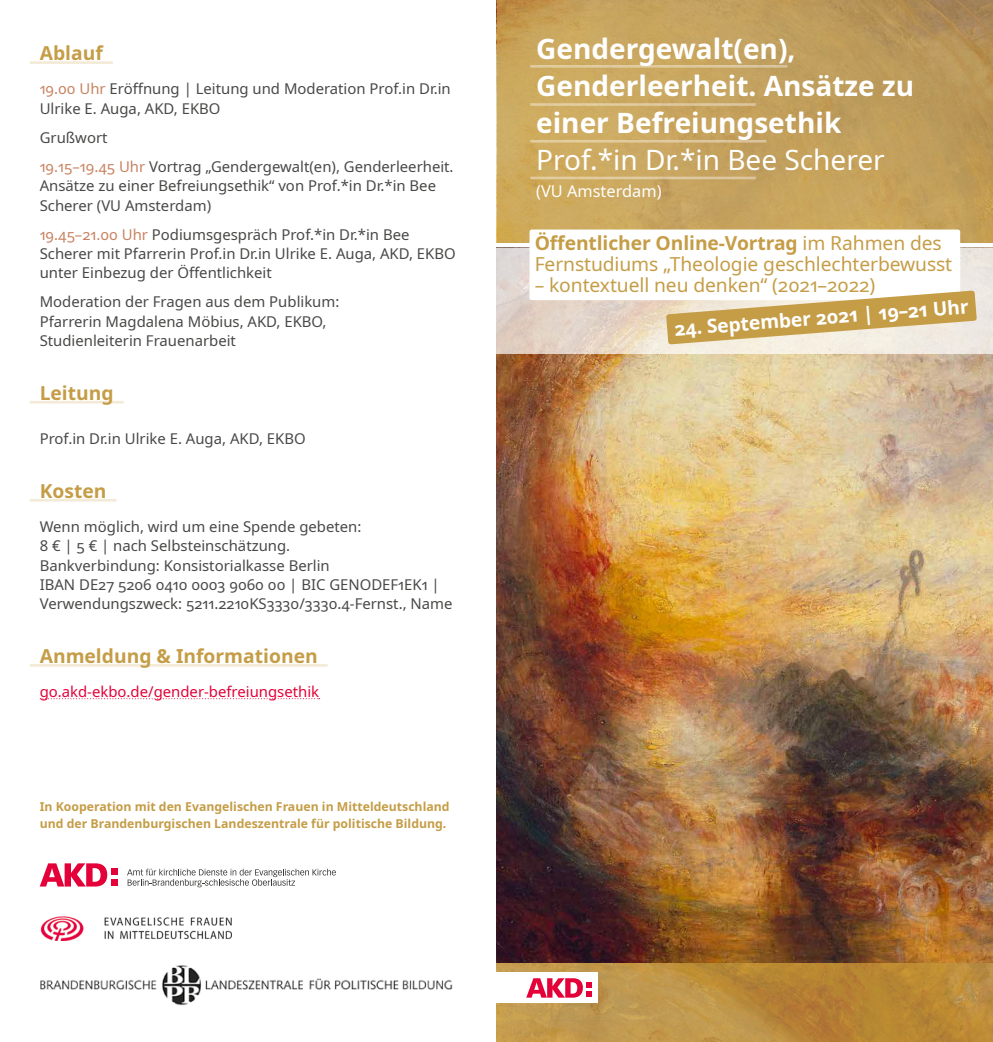
<style>
.page{position:relative;width:993px;height:1042px;background:#fff}
.page>*{position:absolute;margin:0;border:0;box-sizing:border-box;transform-origin:0 0}
.t1{font:700 28px/36.8px "Noto Sans";color:#fff}
.t2{font:28px "Noto Sans";color:#fff}
.t3{font:19.25px/21px "Noto Sans";letter-spacing:-.005em;color:#c59d47}
.t4{font:700 19.25px "Noto Sans";color:#c59d47}
.t5{font:700 19.25px "Noto Sans";color:#fff}
.t6{font:16.28px "Noto Sans";color:#fff}
.t7{font:14.88px/19.2px "Noto Sans";color:#484847}
.t8{font:14.88px "Noto Sans";color:#e30037}
.t9{font:700 12.25px/17.5px "Noto Sans";color:#c59d47}
.s1{color:#c88260}
.s2{font-weight:700}
</style>
<div class="page">
<img style="left:496px;top:353px;width:496px;height:610px">
<svg style="left:497px;top:0;width:495px;height:243px;background:#c4a15c"></svg>
<svg style="left:496px;top:963px;width:496px;height:79px;background:#bb8e40"></svg>
<hr style="left:30px;top:61px;width:83px;height:3px;background:#f3ead8">
<hr style="left:30px;top:401px;width:94px;height:2px;background:#f3ead8">
<hr style="left:30px;top:499px;width:86px;height:2px;background:#f3ead8">
<hr style="left:30px;top:664px;width:297px;height:3px;background:#f3ead8">
<svg style="left:40px;top:698px;width:279px;height:1px"></svg>
<svg style="left:496px;top:248px;width:496px;height:105px;background:#e7dbd0"></svg>
<div style="left:529px;top:229px;width:430px;height:71px;background:#fff;border-radius:2px"></div>
<svg style="left:666px;top:290px;width:310px;height:54px;background:#dac28e"></svg>
<div style="left:496px;top:972px;width:102px;height:30px;background:#fff"></div>
<svg style="left:526px;top:978px;width:65px;height:19px"></svg>
<hr style="left:530px;top:65px;width:257px;height:3px;background:#fff">
<hr style="left:530px;top:103px;width:225px;height:3px;background:#fff">
<hr style="left:530px;top:140px;width:236px;height:3px;background:#fff">
<hr style="left:530px;top:177px;width:225px;height:2px;background:#fff">
<img style="left:40px;top:916px;width:192px;height:24px">
<div style="left:111px;top:879px;width:6px;height:7px;background:#e40038"></div>
<div style="left:111px;top:868px;width:6px;height:7px;background:#e40038"></div>
<svg style="left:40px;top:863px;width:67px;height:23px"></svg>
<svg style="left:127px;top:868px;width:209px;height:19px"></svg>
<img style="left:40px;top:965px;width:413px;height:41px">
<p class="t4" style="left:40px;top:40px;width:65px">Ablauf</p>
<p class="t7" style="left:40px;top:80px;width:412px"><span class="s1">19.00 Uhr</span> Eröffnung | Leitung und Moderation Prof.in Dr.in<br>Ulrike E. Auga, AKD, EKBO</p>
<p class="t7" style="left:40px;top:123px;width:415px;line-height:29.2px">Grußwort<br><span class="s1">19.15–19.45 Uhr</span> Vortrag „Gendergewalt(en), Genderleerheit.</p>
<p class="t7" style="left:40px;top:177px;width:398px">Ansätze zu einer Befreiungsethik“ von Prof.*in Dr.*in Bee<br>Scherer (VU Amsterdam)</p>
<p class="t7" style="left:40px;top:225px;width:417px"><span class="s1">19.45–21.00 Uhr</span> Podiumsgespräch Prof.*in Dr.*in Bee<br>Scherer mit Pfarrerin Prof.in Dr.in Ulrike E. Auga, AKD, EKBO unter Einbezug der Öffentlichkeit</p>
<p class="t7" style="left:40px;top:293px;width:301px">Moderation der Fragen aus dem Publikum:<br>Pfarrerin Magdalena Möbius, AKD, EKBO,<br>Studienleiterin Frauenarbeit</p>
<p class="t4" style="left:40px;top:379px;width:75px">Leitung</p>
<p class="t7" style="left:40px;top:429px;width:267px">Prof.in Dr.in Ulrike E. Auga, AKD, EKBO</p>
<p class="t4" style="left:40px;top:477px;width:68px">Kosten</p>
<p class="t7" style="left:40px;top:517px;width:414px">Wenn möglich, wird um eine Spende gebeten:<br>8 € | 5 € | nach Selbsteinschätzung.<br>Bankverbindung: Konsistorialkasse Berlin<br>IBAN DE27 5206 0410 0003 9060 00 | BIC GENODEF1EK1 | Verwendungszweck: 5211.2210KS3330/3330.4-Fernst., Name</p>
<p class="t4" style="left:40px;top:642px;width:279px">Anmeldung &amp; Informationen</p>
<p class="t8" style="left:40px;top:681px;width:281px">go.akd-ekbo.de/gender-befreiungsethik</p>
<p class="t9" style="left:40px;top:798px;width:411px">In Kooperation mit den Evangelischen Frauen in Mitteldeutschland und der Brandenburgischen Landeszentrale für politische Bildung.</p>
<h1 class="t1" style="left:536px;top:32px;width:379px">Gendergewalt(en),<br>Genderleerheit. Ansätze zu einer Befreiungsethik</h1>
<h1 class="t2" style="left:536px;top:140px;width:350px">Prof.*in Dr.*in Bee Scherer</h1>
<p class="t6" style="left:536px;top:180px;width:127px">(VU Amsterdam)</p>
<p class="t3" style="left:534px;top:233px;width:419px"><span class="s2">Öffentlicher Online-Vortrag</span> im Rahmen des<br>Fernstudiums „Theologie geschlechterbewusst</p>
<p class="t3" style="left:534px;top:275px;width:342px">– kontextuell neu denken“ (2021–2022)</p>
<p class="t5" style="left:673px;top:317px;width:296px;rotate:-5deg">24. September 2021 | 19–21 Uhr</p>
</div>
